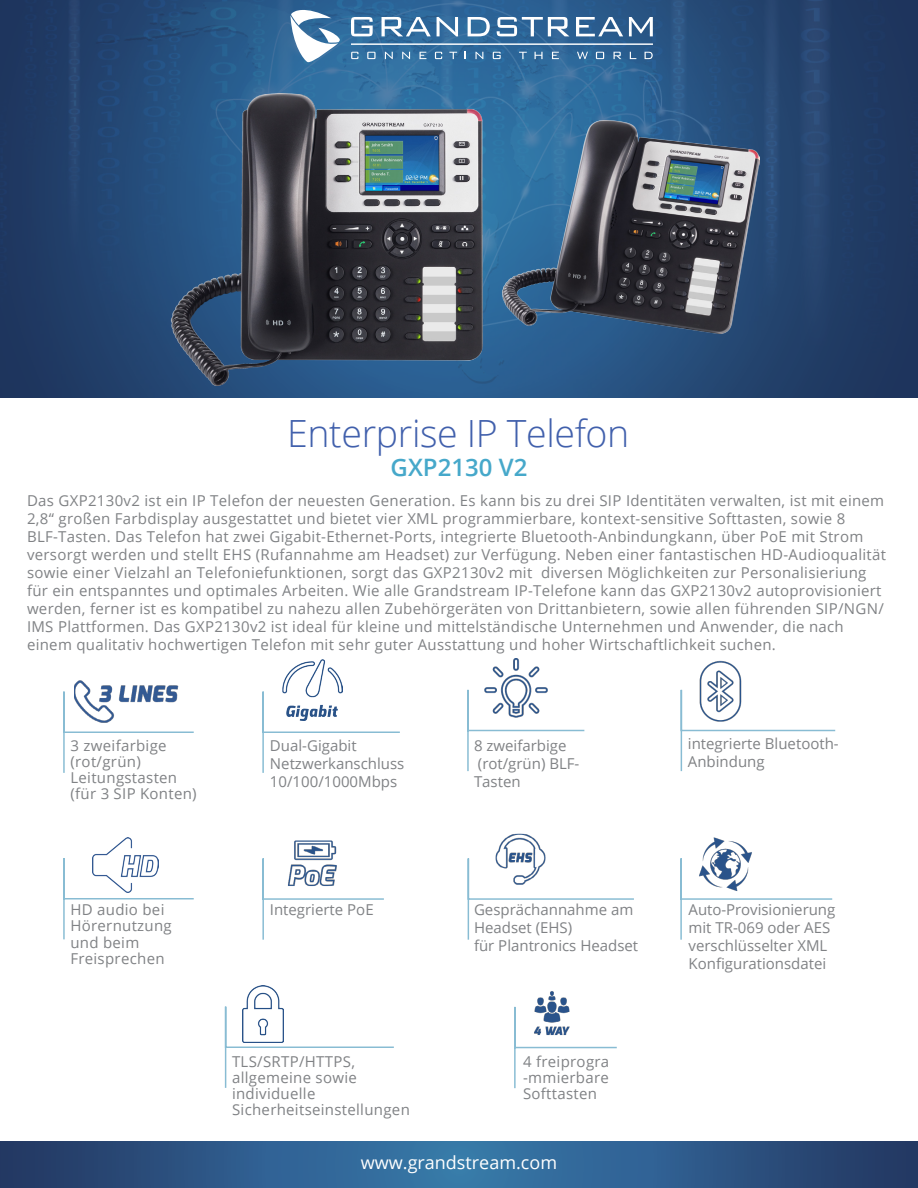
<style>
.page{position:relative;width:918px;height:1188px;background:#fff}
.page>*{position:absolute;margin:0;border:0;box-sizing:border-box;transform-origin:0 0}
.t1{font:300 37.5px "Open Sans";letter-spacing:-.01em;color:#4160ac}
.t2{font:600 24px "Open Sans";color:#46a8ca}
.t3{font:18px "Open Sans";color:#fff}
.t4{font:15px/16.2px "Open Sans";letter-spacing:.02em;color:#808285}
.t5{font:15px/18px "Open Sans";color:#808285}
</style>
<div class="page">
<img style="left:0;top:0;width:918px;height:397px">
<img style="left:503px;top:120px;width:256px;height:214px">
<img style="left:163px;top:93px;width:327px;height:292px">
<svg style="left:291px;top:10px;width:49px;height:52px"></svg>
<svg style="left:351px;top:17px;width:22px;height:19px"></svg>
<svg style="left:382px;top:17px;width:49px;height:19px"></svg>
<svg style="left:437px;top:17px;width:21px;height:19px"></svg>
<svg style="left:468px;top:17px;width:22px;height:19px"></svg>
<svg style="left:497px;top:17px;width:72px;height:19px"></svg>
<svg style="left:576px;top:17px;width:47px;height:19px"></svg>
<svg style="left:629px;top:17px;width:24px;height:19px"></svg>
<svg style="left:351px;top:52px;width:7px;height:7px"></svg>
<svg style="left:367px;top:52px;width:9px;height:7px"></svg>
<svg style="left:385px;top:52px;width:8px;height:7px"></svg>
<svg style="left:402px;top:52px;width:8px;height:7px"></svg>
<svg style="left:420px;top:52px;width:6px;height:7px"></svg>
<svg style="left:435px;top:52px;width:7px;height:7px"></svg>
<svg style="left:449px;top:52px;width:8px;height:7px"></svg>
<svg style="left:476px;top:52px;width:7px;height:7px"></svg>
<svg style="left:493px;top:52px;width:8px;height:7px"></svg>
<svg style="left:519px;top:52px;width:8px;height:7px"></svg>
<svg style="left:535px;top:52px;width:8px;height:7px"></svg>
<svg style="left:552px;top:52px;width:7px;height:7px"></svg>
<svg style="left:645px;top:52px;width:8px;height:7px"></svg>
<svg style="left:596px;top:52px;width:8px;height:7px"></svg>
<svg style="left:614px;top:52px;width:7px;height:7px"></svg>
<svg style="left:630px;top:52px;width:6px;height:7px"></svg>
<svg style="left:577px;top:52px;width:11px;height:7px"></svg>
<hr style="left:351px;top:44px;width:302px;height:1px;background:#fff">
<img style="left:92px;top:837px;width:65px;height:20px">
<img style="left:283px;top:659px;width:59px;height:31px">
<img style="left:485px;top:659px;width:62px;height:29px">
<img style="left:703px;top:837px;width:49px;height:20px">
<img style="left:74px;top:680px;width:105px;height:10px">
<img style="left:699px;top:660px;width:43px;height:28px">
<img style="left:294px;top:840px;width:43px;height:17px">
<img style="left:495px;top:833px;width:51px;height:24px">
<svg style="left:0;top:1142px;width:918px;height:46px;background:#2d5988"></svg>
<svg style="left:63px;top:690px;width:131px;height:83px"></svg>
<svg style="left:262px;top:690px;width:138px;height:83px"></svg>
<svg style="left:467px;top:688px;width:118px;height:84px"></svg>
<svg style="left:680px;top:688px;width:156px;height:84px"></svg>
<svg style="left:63px;top:857px;width:131px;height:83px"></svg>
<svg style="left:262px;top:857px;width:122px;height:83px"></svg>
<svg style="left:467px;top:857px;width:167px;height:83px"></svg>
<svg style="left:680px;top:857px;width:153px;height:83px"></svg>
<img style="left:246px;top:986px;width:34px;height:19px">
<img style="left:537px;top:991px;width:30px;height:14px">
<svg style="left:224px;top:1005px;width:170px;height:83px"></svg>
<svg style="left:514px;top:1005px;width:103px;height:84px"></svg>
<h1 class="t1" style="left:287px;top:407px;width:344px">Enterprise IP Telefon</h1>
<p class="t4" style="left:27px;top:491px;width:861px;line-height:18px">Das GXP2130v2 ist ein IP Telefon der neuesten Generation. Es kann bis zu drei SIP Identitäten verwalten, ist mit einem 2,8“ großen Farbdisplay ausgestattet und bietet vier XML programmierbare, kontext-sensitive Softtasten, sowie 8<br>BLF-Tasten. Das Telefon hat zwei Gigabit-Ethernet-Ports, integrierte Bluetooth-Anbindungkann, über PoE mit Strom versorgt werden und stellt EHS (Rufannahme am Headset) zur Verfügung. Neben einer fantastischen HD-Audioqualität sowie einer Vielzahl an Telefoniefunktionen, sorgt das GXP2130v2 mit diversen Möglichkeiten zur Personalisieriung für ein entspanntes und optimales Arbeiten. Wie alle Grandstream IP-Telefone kann das GXP2130v2 autoprovisioniert werden, ferner ist es kompatibel zu nahezu allen Zubehörgeräten von Drittanbietern, sowie allen führenden SIP/NGN/ IMS Plattformen. Das GXP2130v2 ist ideal für kleine und mittelständische Unternehmen und Anwender, die nach einem qualitativ hochwertigen Telefon mit sehr guter Ausstattung und hoher Wirtschaftlichkeit suchen.</p>
<h2 class="t2" style="left:391px;top:451px;width:138px">GXP2130 V2</h2>
<p class="t4" style="left:70px;top:737px;width:128px">3 zweifarbige (rot/grün)<br>Leitungstasten (für 3 SIP Konten)</p>
<p class="t5" style="left:270px;top:736px;width:136px">Dual-Gigabit<br>Netzwerkanschluss<br>10/100/1000Mbps</p>
<p class="t5" style="left:474px;top:736px;width:107px">8 zweifarbige (rot/grün) BLF-<br>Tasten</p>
<p class="t5" style="left:688px;top:734px;width:152px">integrierte Bluetooth-<br>Anbindung</p>
<p class="t4" style="left:70px;top:901px;width:103px">HD audio bei<br>Hörernutzung und beim<br>Freisprechen</p>
<p class="t5" style="left:270px;top:900px;width:105px">Integrierte PoE</p>
<p class="t5" style="left:474px;top:900px;width:166px">Gesprächannahme am<br>Headset (EHS)<br>für Plantronics Headset</p>
<p class="t5" style="left:689px;top:900px;width:148px">Auto-Provisionierung mit TR-069 oder AES verschlüsselter XML<br>Konfigurationsdatei</p>
<p class="t4" style="left:232px;top:1053px;width:179px">TLS/SRTP/HTTPS, allgemeine sowie individuelle<br>Sicherheitseinstellungen</p>
<p class="t4" style="left:523px;top:1053px;width:88px;text-align:justify">4 freiprogra -mmierbare Softtasten</p>
<p class="t3" style="left:361px;top:1151px;width:198px">www.grandstream.com</p>
</div>
